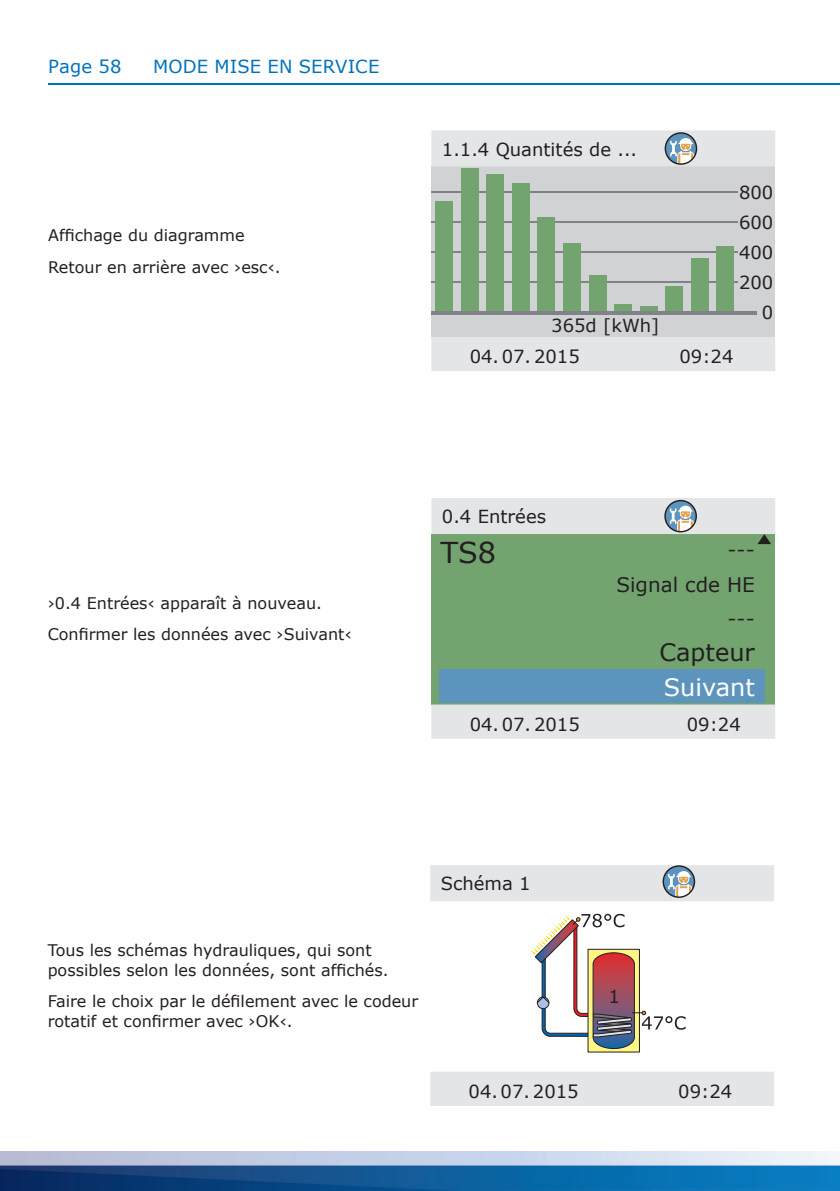
<style>
.page{position:relative;width:840px;height:1191px;background:#fff}
.page>*{position:absolute;margin:0;border:0;box-sizing:border-box;transform-origin:0 0}
.t1{font:28.8px "Verdana";color:#231f20}
.t2{font:24px "Verdana";color:#231f20}
.t3{font:24px "Verdana";color:#fff}
.t4{font:20px/34.6px "Verdana";color:#231f20;text-align:right}
.t5{font:18px/30px "Verdana";color:#231f20;text-align:right}
.t6{font:18px "Verdana";letter-spacing:.005em;color:#0072bc}
.t7{font:16px/31.4px "Verdana";color:#231f20}
</style>
<div class="page">
<hr style="left:48px;top:84px;width:791px;height:1px;background:#0072bc">
<img style="left:0;top:1151px;width:839px;height:40px">
<svg style="left:430px;top:865px;width:343px;height:241px"></svg>
<svg style="left:531px;top:913px;width:154px;height:139px"></svg>
<svg style="left:662px;top:865px;width:32px;height:33px"></svg>
<svg style="left:431px;top:130px;width:343px;height:241px;background:#d6d7d9"></svg>
<hr style="left:431px;top:311px;width:325px;height:3px;background:#808285">
<hr style="left:431px;top:281px;width:306px;height:1px;background:#808285">
<hr style="left:431px;top:251px;width:306px;height:2px;background:#808285">
<hr style="left:431px;top:221px;width:306px;height:2px;background:#808285">
<hr style="left:431px;top:191px;width:306px;height:2px;background:#808285">
<div style="left:435px;top:201px;width:17px;height:110px;background:#73a470"></div>
<div style="left:461px;top:169px;width:17px;height:142px;background:#73a470"></div>
<div style="left:486px;top:175px;width:18px;height:136px;background:#73a470"></div>
<div style="left:512px;top:183px;width:17px;height:128px;background:#73a470"></div>
<div style="left:537px;top:218px;width:18px;height:93px;background:#73a470"></div>
<div style="left:563px;top:243px;width:17px;height:68px;background:#73a470"></div>
<div style="left:588px;top:275px;width:18px;height:36px;background:#73a470"></div>
<div style="left:614px;top:304px;width:17px;height:7px;background:#73a470"></div>
<hr style="left:639px;top:307px;width:18px;height:4px;background:#73a470">
<div style="left:665px;top:287px;width:17px;height:24px;background:#73a470"></div>
<div style="left:690px;top:259px;width:18px;height:52px;background:#73a470"></div>
<div style="left:716px;top:246px;width:17px;height:65px;background:#73a470"></div>
<svg style="left:664px;top:132px;width:32px;height:33px"></svg>
<svg style="left:431px;top:498px;width:343px;height:240px;background:#8fb49b"></svg>
<svg style="left:757px;top:534px;width:13px;height:10px"></svg>
<svg style="left:664px;top:500px;width:32px;height:32px"></svg>
<p class="t6" style="left:48px;top:54px;width:75px">Page 58</p>
<p class="t6" style="left:153px;top:54px;width:228px">MODE MISE EN SERVICE</p>
<p class="t7" style="left:48px;top:219px;width:234px">Affichage du diagramme<br>Retour en arrière avec ›esc‹.</p>
<p class="t5" style="left:441px;top:134px;width:197px">1.1.4 Quantités de ...</p>
<p class="t5" style="left:551px;top:310px;width:110px">365d [kWh]</p>
<p class="t5" style="left:738px;top:177px;width:36px">800<br>600<br>400<br>200<br>0</p>
<p class="t5" style="left:469px;top:341px;width:112px">04. 07. 2015</p>
<p class="t5" style="left:679px;top:341px;width:55px">09:24</p>
<p class="t7" style="left:48px;top:587px;width:305px">›0.4 Entrées‹ apparaît à nouveau.<br>Confirmer les données avec ›Suivant‹</p>
<p class="t5" style="left:441px;top:501px;width:106px">0.4 Entrées</p>
<h1 class="t1" style="left:440px;top:532px;width:57px">TS8</h1>
<p class="t4" style="left:616px;top:532px;width:140px">---<br>Signal cde HE ---</p>
<h2 class="t2" style="left:659px;top:636px;width:97px">Capteur</h2>
<h2 class="t3" style="left:663px;top:670px;width:92px">Suivant</h2>
<p class="t5" style="left:469px;top:709px;width:112px">04. 07. 2015</p>
<p class="t5" style="left:686px;top:709px;width:55px">09:24</p>
<p class="t7" style="left:48px;top:940px;width:342px;line-height:20px">Tous les schémas hydrauliques, qui sont possibles selon les données, sont affichés.</p>
<p class="t7" style="left:48px;top:991px;width:372px;line-height:20px">Faire le choix par le défilement avec le codeur rotatif et confirmer avec ›OK‹.</p>
<p class="t5" style="left:440px;top:868px;width:91px">Schéma 1</p>
<p class="t5" style="left:608px;top:981px;width:13px">1</p>
<p class="t5" style="left:468px;top:1076px;width:112px">04. 07. 2015</p>
<p class="t5" style="left:678px;top:1076px;width:55px">09:24</p>
</div>
